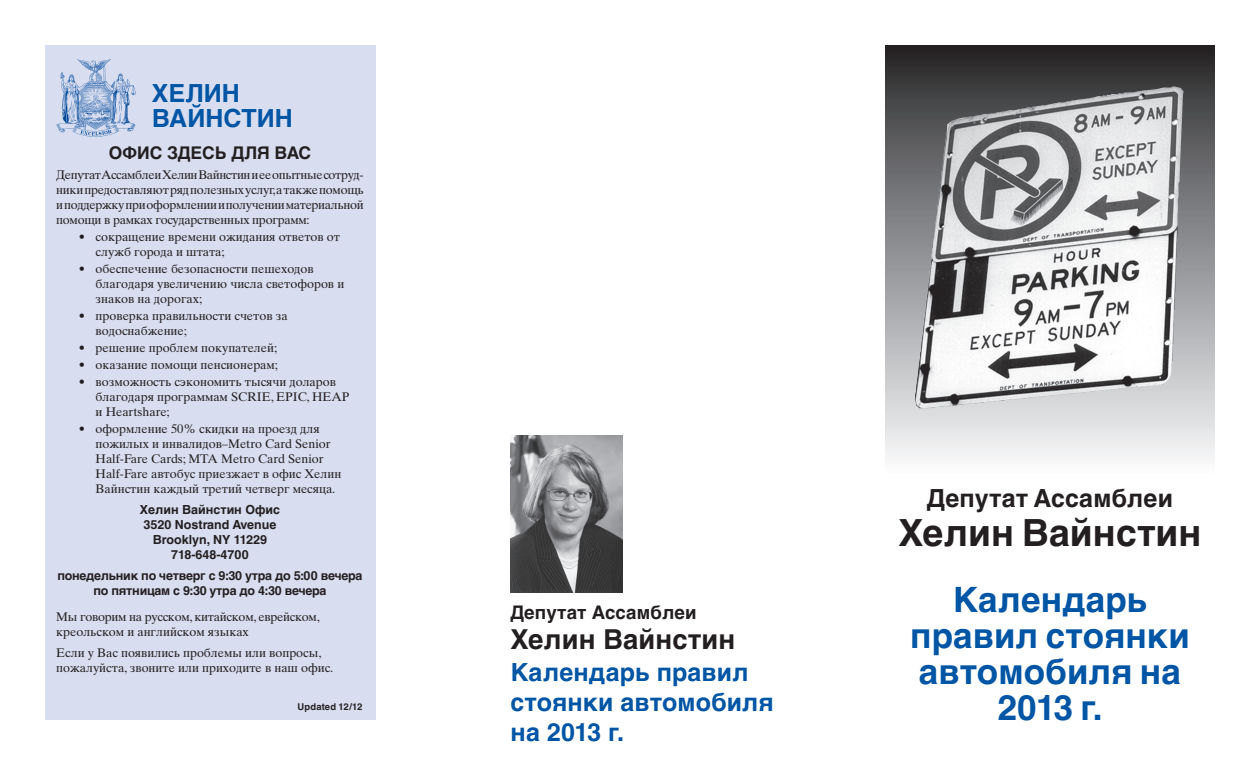
<style>
.page{position:relative;width:1260px;height:765px;background:#fff}
.page>*{position:absolute;margin:0;border:0;box-sizing:border-box;transform-origin:0 0}
.t1{font:700 37.5px "Helvetica Cyr";color:#231f20}
.t2{font:700 35px/36px "Helvetica Cyr";letter-spacing:.005em;color:#0155a5;text-align:center}
.t3{font:700 27.5px "Helvetica Cyr";letter-spacing:.005em;color:#231f20}
.t4{font:700 25px/30px "Helvetica Cyr";color:#0155a5}
.t5{font:700 25px "Helvetica Cyr";letter-spacing:.005em;color:#231f20}
.t6{font:700 18.75px "Helvetica Cyr";letter-spacing:.01em;color:#231f20}
.t7{font:700 17.5px "Helvetica Cyr";color:#231f20}
.t8{font:12.5px/15px "Times Ten Cyr Upright";color:#231f20}
.t9{font:700 12.5px "Helvetica Cyr";letter-spacing:-.02em;color:#231f20}
.t10{font:12.5px/15px "Times Ten Cyr Upright";letter-spacing:-.02em;color:#231f20}
.t11{font:700 12.5px "Helvetica Cyr";color:#231f20}
.t12{font:700 9.38px "Helvetica Cyr";letter-spacing:.02em;color:#231f20}
</style>
<div class="page">
<div style="left:45px;top:45px;width:330px;height:675px;background:#d8ddef"></div>
<div style="left:885px;top:45px;width:330px;height:450px;background:linear-gradient(to bottom,#2a2b2d,#fff)"></div>
<img style="left:914px;top:87px;width:270px;height:321px">
<img style="left:56px;top:59px;width:79px;height:78px">
<img style="left:510px;top:435px;width:113px;height:158px">
<p class="t4" style="left:152px;top:79px;width:89px">ХЕЛИН</p>
<p class="t4" style="left:152px;top:104px;width:143px">ВАЙНСТИН</p>
<p class="t7" style="left:109px;top:143px;width:204px">ОФИС ЗДЕСЬ ДЛЯ ВАС</p>
<p class="t8" style="left:56px;top:168px;width:309px;text-align:justify">Депутат Ассамблеи Хелин Вайнстин и ее опытные сотруд&shy;ники предоставляют ряд полезных услуг, а также помощь и поддержку при оформлении и получении материальной помощи в рамках государственных программ:</p>
<p class="t8" style="left:96px;top:230px;width:246px;text-indent:-17px">• сокращение времени ожидания ответов от служб города и штата;</p>
<p class="t8" style="left:96px;top:262px;width:250px;text-indent:-17px">• обеспечение безопасности пешеходов благодаря увеличению числа светофоров и знаков на дорогах;</p>
<p class="t8" style="left:96px;top:309px;width:193px;text-indent:-17px">• проверка правильности счетов за водоснабжение;</p>
<p class="t8" style="left:79px;top:341px;width:200px">• решение проблем покупателей;</p>
<p class="t8" style="left:79px;top:358px;width:201px">• оказание помощи пенсионерам;</p>
<p class="t8" style="left:96px;top:375px;width:256px;text-indent:-17px">• возможность сэкономить тысячи доларов благодаря программам SCRIE, EPIC, HEAP и Heartshare;</p>
<p class="t8" style="left:96px;top:422px;width:247px;text-indent:-17px">• оформление 50% скидки на проезд для пожилых и инвалидов–Metro Card Senior Half-Fare Cards; MTA Metro Card Senior Half-Fare автобус приезжает в офис Хелин Вайнстин каждый третий четверг месяца.</p>
<p class="t11" style="left:140px;top:503px;width:142px">Хелин Вайнстин Офис</p>
<p class="t11" style="left:144px;top:518px;width:134px">3520 Nostrand Avenue</p>
<p class="t11" style="left:153px;top:533px;width:116px">Brooklyn, NY 11229</p>
<p class="t11" style="left:171px;top:548px;width:79px">718-648-4700</p>
<p class="t9" style="left:57px;top:568px;width:307px">понедельник по четверг с 9:30 утра до 5:00 вечера</p>
<p class="t9" style="left:94px;top:583px;width:234px">по пятницам с 9:30 утра до 4:30 вечера</p>
<p class="t10" style="left:56px;top:609px;width:265px">Мы говорим на русском, китайском, еврейском, креольском и английском языках</p>
<p class="t8" style="left:56px;top:645px;width:279px">Если у Вас появились проблемы или вопросы, пожалуйста, звоните или приходите в наш офис.</p>
<p class="t12" style="left:298px;top:701px;width:66px">Updated 12/12</p>
<p class="t6" style="left:510px;top:602px;width:188px">Депутат Ассамблеи</p>
<p class="t3" style="left:510px;top:624px;width:226px">Хелин Вайнстин</p>
<p class="t4" style="left:510px;top:657px;width:265px">Календарь правил стоянки автомобиля на 2013 г.</p>
<p class="t5" style="left:927px;top:484px;width:248px">Депутат Ассамблеи</p>
<p class="t1" style="left:899px;top:511px;width:304px">Хелин Вайнстин</p>
<p class="t2" style="left:910px;top:582px;width:281px">Календарь правил стоянки автомобиля на<br>2013 г.</p>
</div>
